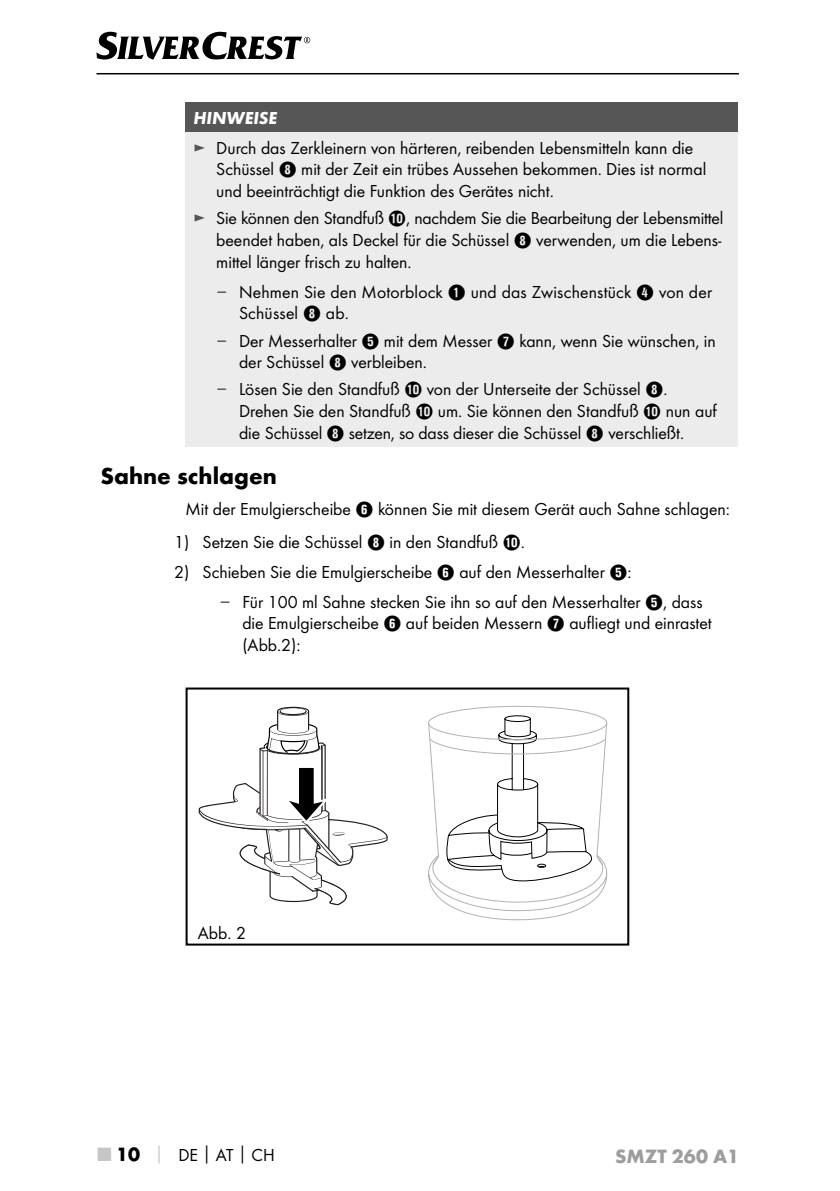
<style>
.page{position:relative;width:840px;height:1191px;background:#fff}
.page>*{position:absolute;margin:0;border:0;box-sizing:border-box;transform-origin:0 0}
.t1{font:700 24px "Futura";color:#000}
.t2{font:700 20px "Futura";color:#9c9d9d}
.t3{font:18px/21.6px "Futura Boo";color:#000}
.t4{font:italic 700 18px "Futura";color:#fff}
.s1{color:#565656}
.s2{font-family:"Hako PI Nummern"}
.s3{font-family:"Verdana";color:#565656}
.s4{font-family:"Futura";font-weight:700;font-size:20px;color:#c5c6c6}
.s5{font-family:"Futura";font-weight:700;font-size:20px}
.s6{font-family:"Futura";font-weight:700;color:#c5c6c6}
.s7{font-family:"Futura";font-weight:700}
</style>
<div class="page">
<hr style="left:96px;top:73px;width:642px;height:1px;background:#000">
<svg style="left:96px;top:32px;width:214px;height:28px"></svg>
<div style="left:185px;top:102px;width:552px;height:30px;background:#565656"></div>
<div style="left:185px;top:132px;width:552px;height:314px;background:#ececed"></div>
<svg style="left:198px;top:706px;width:189px;height:199px"></svg>
<svg style="left:428px;top:705px;width:179px;height:215px"></svg>
<div style="left:185px;top:687px;width:444px;height:258px;border:2px solid #000"></div>
<p class="t4" style="left:193px;top:107px;width:85px">HINWEISE</p>
<p class="t3" style="left:216px;top:137px;width:491px;text-indent:-23px"><span class="s1">►</span> Durch das Zerkleinern von härteren, reibenden Lebensmitteln kann die<br>Schüssel <span class="s2">8</span> mit der Zeit ein trübes Aussehen bekommen. Dies ist normal und beeinträchtigt die Funktion des Gerätes nicht.</p>
<p class="t3" style="left:216px;top:207px;width:508px;text-align:justify;text-indent:-23px"><span class="s1">►</span> Sie können den Standfuß <span class="s2">0</span>, nachdem Sie die Bearbeitung der Lebensmittel beendet haben, als Deckel für die Schüssel <span class="s2">8</span> verwenden, um die Lebens&shy;mittel länger frisch zu halten.</p>
<p class="t3" style="left:239px;top:281px;width:474px;text-indent:-23px"><span class="s3">–</span> Nehmen Sie den Motorblock <span class="s2">1</span> und das Zwischenstück <span class="s2">4</span> von der<br>Schüssel <span class="s2">8</span> ab.</p>
<p class="t3" style="left:239px;top:330px;width:478px;text-indent:-23px"><span class="s3">–</span> Der Messerhalter <span class="s2">5</span> mit dem Messer <span class="s2">7</span> kann, wenn Sie wünschen, in der Schüssel <span class="s2">8</span> verbleiben.</p>
<p class="t3" style="left:239px;top:378px;width:479px;text-indent:-23px"><span class="s3">–</span> Lösen Sie den Standfuß <span class="s2">0</span> von der Unterseite der Schüssel <span class="s2">8</span>.<br>Drehen Sie den Standfuß <span class="s2">0</span> um. Sie können den Standfuß <span class="s2">0</span> nun auf die Schüssel <span class="s2">8</span> setzen, so dass dieser die Schüssel <span class="s2">8</span> verschließt.</p>
<h1 class="t1" style="left:100px;top:461px;width:178px">Sahne schlagen</h1>
<p class="t3" style="left:185px;top:497px;width:545px">Mit der Emulgierscheibe <span class="s2">6</span> können Sie mit diesem Gerät auch Sahne schlagen:</p>
<p class="t3" style="left:174px;top:530px;width:349px">1) Setzen Sie die Schüssel <span class="s2">8</span> in den Standfuß <span class="s2">0</span>.</p>
<p class="t3" style="left:174px;top:561px;width:458px">2) Schieben Sie die Emulgierscheibe <span class="s2">6</span> auf den Messerhalter <span class="s2">5</span>:</p>
<p class="t3" style="left:242px;top:591px;width:471px;text-indent:-23px"><span class="s3">–</span> Für 100 ml Sahne stecken Sie ihn so auf den Messerhalter <span class="s2">5</span>, dass die Emulgierscheibe <span class="s2">6</span> auf beiden Messern <span class="s2">7</span> aufliegt und einrastet (Abb.2):</p>
<p class="t3" style="left:198px;top:922px;width:50px">Abb. 2</p>
<p class="t3" style="left:98px;top:1144px;width:178px"><span class="s4">■</span> <span class="s5">10</span> <span class="s6">│</span> DE<span class="s7">│</span>AT<span class="s7">│</span>CH</p>
<p class="t2" style="left:614px;top:1143px;width:125px">SMZT 260 A1</p>
</div>
